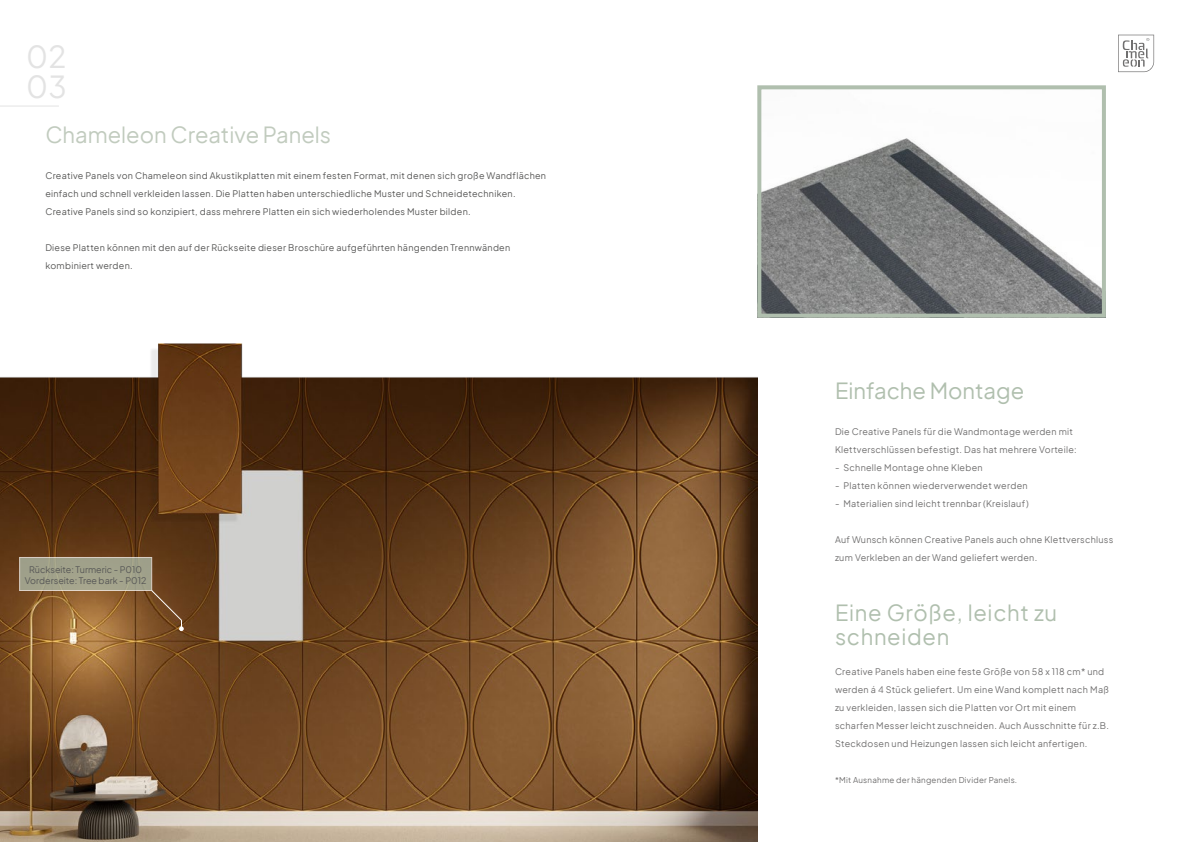
<style>
.page{position:relative;width:1191px;height:842px;background:#fff}
.page>*{position:absolute;margin:0;border:0;box-sizing:border-box;transform-origin:0 0}
.t1{font:30px/30px "Plus Jakarta Sans";color:#e3e3e3}
.t2{font:22px/24px "Plus Jakarta Sans";letter-spacing:.03em;color:#b0bfae}
.t3{font:22px "Plus Jakarta Sans";color:#c1cbbe}
.t4{font:22px "Plus Jakarta Sans";color:#b0bfae}
.t5{font:9px/18px "Plus Jakarta Sans";letter-spacing:.03em;color:#706f6f}
.t6{font:9px/18px "Plus Jakarta Sans";letter-spacing:.03em;color:#575756}
.t7{font:9px/10.8px "Plus Jakarta Sans";color:#575756;text-align:center}
.t8{font:8px "Plus Jakarta Sans";letter-spacing:.03em;color:#706f6f}
</style>
<div class="page">
<svg style="left:1118px;top:35px;width:36px;height:37px"></svg>
<img style="left:0;top:343px;width:757px;height:499px">
<hr style="left:0;top:106px;width:59px;height:1px;background:#e3e3e3">
<img style="left:762px;top:138px;width:339px;height:175px">
<div style="left:757px;top:85px;width:349px;height:233px;border:4px solid #b0bfae"></div>
<svg style="left:150px;top:589px;width:34px;height:42px"></svg>
<div style="left:19px;top:557px;width:133px;height:34px;background:#a1a28b;border:1px solid #fff"></div>
<h1 class="t1" style="left:26px;top:40px;width:42px">02<br>03</h1>
<h2 class="t3" style="left:45px;top:117px;width:287px">Chameleon Creative Panels</h2>
<p class="t6" style="left:45px;top:166px;width:502px">Creative Panels von Chameleon sind Akustikplatten mit einem festen Format, mit denen sich große Wandflächen einfach und schnell verkleiden lassen. Die Platten haben unterschiedliche Muster und Schneidetechniken.<br>Creative Panels sind so konzipiert, dass mehrere Platten ein sich wiederholendes Muster bilden.</p>
<p class="t6" style="left:45px;top:238px;width:466px">Diese Platten können mit den auf der Rückseite dieser Broschüre aufgeführten hängenden Trennwänden kombiniert werden.</p>
<p class="t7" style="left:25px;top:564px;width:123px">Rückseite: Turmeric - P010<br>Vorderseite: Tree bark - P012</p>
<h2 class="t4" style="left:835px;top:373px;width:191px">Einfache Montage</h2>
<p class="t5" style="left:835px;top:422px;width:243px">Die Creative Panels für die Wandmontage werden mit<br>Klettverschlüssen befestigt. Das hat mehrere Vorteile:</p>
<p class="t5" style="left:835px;top:458px;width:149px">- Schnelle Montage ohne Kleben</p>
<p class="t5" style="left:835px;top:476px;width:194px">- Platten können wiederverwendet werden</p>
<p class="t5" style="left:835px;top:494px;width:195px">- Materialien sind leicht trennbar (Kreislauf)</p>
<p class="t5" style="left:835px;top:530px;width:280px">Auf Wunsch können Creative Panels auch ohne Klettverschluss zum Verkleben an der Wand geliefert werden.</p>
<h2 class="t2" style="left:835px;top:600px;width:224px">Eine Größe, leicht zu schneiden</h2>
<p class="t5" style="left:835px;top:662px;width:275px">Creative Panels haben eine feste Größe von 58 x 118 cm* und werden á 4 Stück geliefert. Um eine Wand komplett nach Maß zu verkleiden, lassen sich die Platten vor Ort mit einem scharfen Messer leicht zuschneiden. Auch Ausschnitte für z.B.<br>Steckdosen und Heizungen lassen sich leicht anfertigen.</p>
<p class="t8" style="left:835px;top:774px;width:184px">*Mit Ausnahme der hängenden Divider Panels.</p>
</div>
